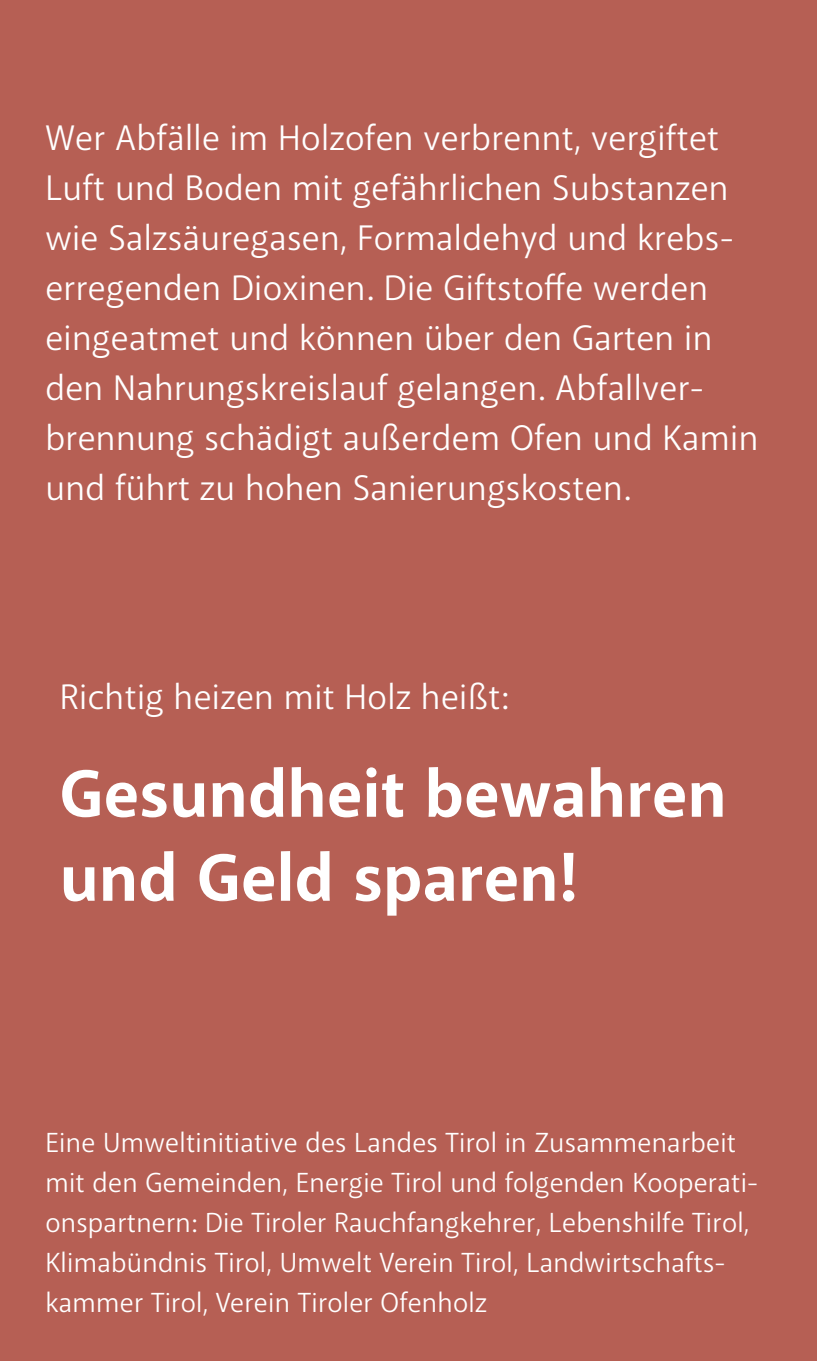
<style>
.page{position:relative;width:817px;height:1361px;background:#fff}
.page>*{position:absolute;margin:0;border:0;box-sizing:border-box;transform-origin:0 0}
.t1{font:700 68px/84px "Akagi Pro";letter-spacing:.01em;color:#fff}
.t2{font:36px/50px "Akagi Pro";letter-spacing:.01em;color:#fff}
.t3{font:28px/40px "Akagi Pro";letter-spacing:.01em;color:#fff}
</style>
<div class="page">
<div style="left:0;top:0;width:816px;height:1361px;background:#b65f54"></div>
<p class="t2" style="left:45px;top:113px;width:714px">Wer Abfälle im Holzofen verbrennt, vergiftet Luft und Boden mit gefährlichen Substanzen wie Salzsäuregasen, Formaldehyd und krebs&shy;erregenden Dioxinen. Die Giftstoffe werden eingeatmet und können über den Garten in den Nahrungskreislauf gelangen. Abfallver&shy;brennung schädigt außerdem Ofen und Kamin und führt zu hohen Sanierungskosten.</p>
<p class="t2" style="left:60px;top:672px;width:450px">Richtig heizen mit Holz heißt:</p>
<h1 class="t1" style="left:60px;top:753px;width:668px">Gesundheit bewahren und Geld sparen!</h1>
<p class="t3" style="left:45px;top:1122px;width:714px">Eine Umweltinitiative des Landes Tirol in Zusammenarbeit mit den Gemeinden, Energie Tirol und folgenden Kooperati&shy;onspartnern: Die Tiroler Rauchfangkehrer, Lebenshilfe Tirol, Klimabündnis Tirol, Umwelt Verein Tirol, Landwirtschafts&shy;kammer Tirol, Verein Tiroler Ofenholz</p>
</div>
